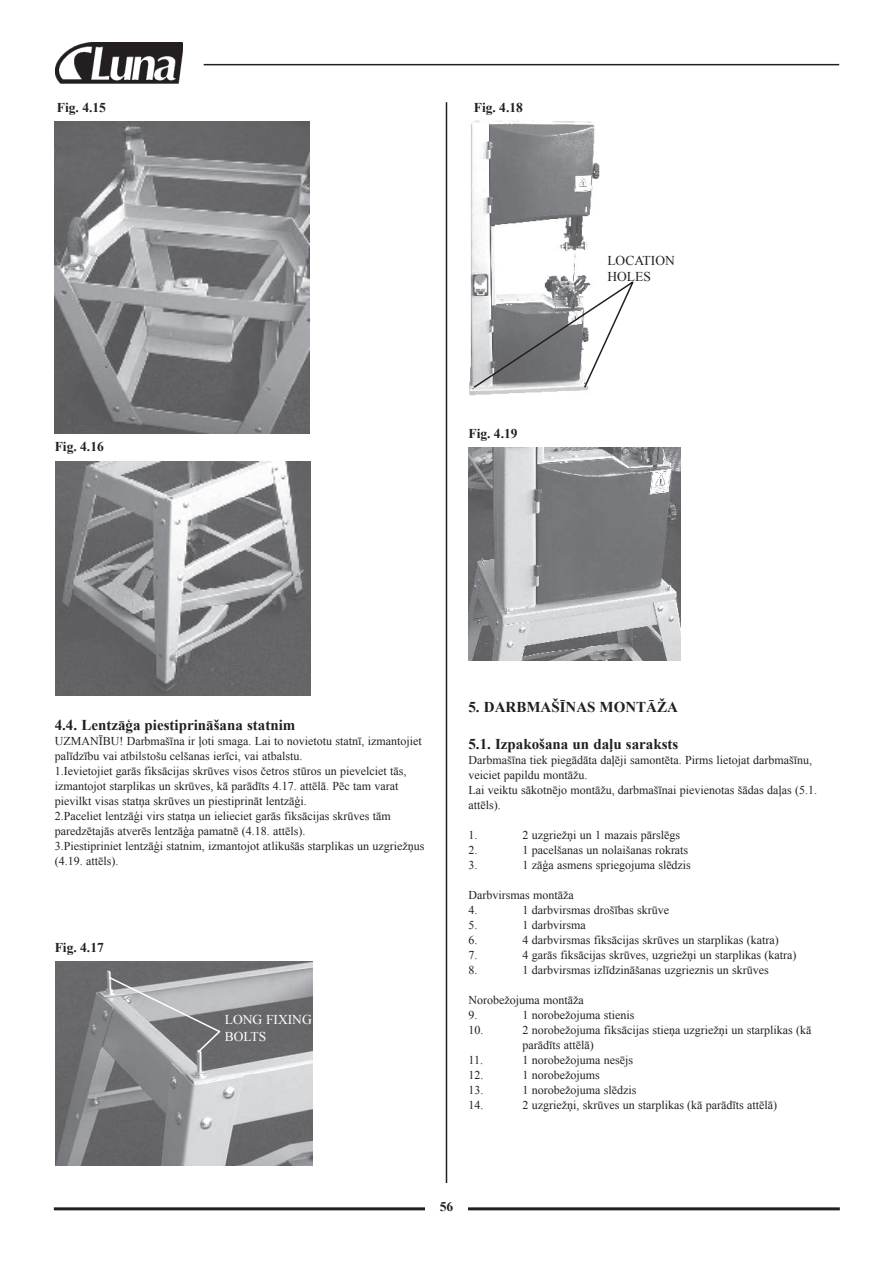
<style>
.page{position:relative;width:893px;height:1263px;background:#fff}
.page>*{position:absolute;margin:0;border:0;box-sizing:border-box;transform-origin:0 0}
.t1{font:700 15px "Times New Roman";color:#231f20}
.t2{font:700 13.5px "Times New Roman";color:#231f20}
.t3{font:13.5px/16.2px "Times New Roman";color:#fff}
.t4{font:13.5px/16.2px "Times New Roman";color:#231f20}
.t5{font:12px/15px "Times New Roman";color:#231f20}
</style>
<div class="page">
<hr style="left:446px;top:102px;width:1px;height:1081px;background:#231f20">
<hr style="left:204px;top:64px;width:635px;height:1px;background:#231f20">
<img style="left:55px;top:43px;width:128px;height:41px">
<hr style="left:54px;top:1207px;width:786px;height:3px;background:#231f20">
<svg style="left:424px;top:1207px;width:41px;height:4px"></svg>
<img style="left:55px;top:122px;width:255px;height:311px">
<img style="left:55px;top:462px;width:256px;height:234px">
<img style="left:55px;top:962px;width:257px;height:203px">
<img style="left:469px;top:448px;width:211px;height:212px">
<img style="left:469px;top:120px;width:130px;height:276px">
<svg style="left:472px;top:280px;width:162px;height:109px"></svg>
<svg style="left:107px;top:975px;width:115px;height:79px;background:#9d9ea0"></svg>
<p class="t2" style="left:57px;top:100px;width:51px">Fig. 4.15</p>
<p class="t2" style="left:55px;top:439px;width:51px">Fig. 4.16</p>
<p class="t2" style="left:474px;top:100px;width:51px">Fig. 4.18</p>
<p class="t2" style="left:468px;top:426px;width:51px">Fig. 4.19</p>
<p class="t4" style="left:607px;top:252px;width:69px">LOCATION<br>HOLES</p>
<p class="t1" style="left:468px;top:698px;width:211px">5. DARBMAŠĪNAS MONTĀŽA</p>
<p class="t1" style="left:55px;top:717px;width:242px">4.4. Lentzāģa piestiprināšana statnim</p>
<p class="t5" style="left:55px;top:733px;width:371px">UZMANĪBU! Darbmašīna ir ļoti smaga. Lai to novietotu statnī, izmantojiet palīdzību vai atbilstošu celšanas ierīci, vai atbalstu.<br>1.Ievietojiet garās fiksācijas skrūves visos četros stūros un pievelciet tās, izmantojot starplikas un skrūves, kā parādīts 4.17. attēlā. Pēc tam varat pievilkt visas statņa skrūves un piestiprināt lentzāģi.<br>2.Paceliet lentzāģi virs statņa un ielieciet garās fiksācijas skrūves tām paredzētajās atverēs lentzāģa pamatnē (4.18. attēls).<br>3.Piestipriniet lentzāģi statnim, izmantojot atlikušās starplikas un uzgriežņus (4.19. attēls).</p>
<p class="t1" style="left:468px;top:736px;width:211px">5.1. Izpakošana un daļu saraksts</p>
<p class="t5" style="left:468px;top:752px;width:350px">Darbmašīna tiek piegādāta daļēji samontēta. Pirms lietojat darbmašīnu, veiciet papildu montāžu.<br>Lai veiktu sākotnējo montāžu, darbmašīnai pievienotas šādas daļas (5.1. attēls).</p>
<p class="t5" style="left:468px;top:827px;width:10px">1.</p>
<p class="t5" style="left:522px;top:827px;width:159px">2 uzgriežņi un 1 mazais pārslēgs</p>
<p class="t5" style="left:468px;top:842px;width:10px">2.</p>
<p class="t5" style="left:522px;top:842px;width:167px">1 pacelšanas un nolaišanas rokrats</p>
<p class="t5" style="left:468px;top:857px;width:10px">3.</p>
<p class="t5" style="left:522px;top:857px;width:170px">1 zāģa asmens spriegojuma slēdzis</p>
<p class="t5" style="left:468px;top:887px;width:107px">Darbvirsmas montāža<br>4.</p>
<p class="t5" style="left:522px;top:902px;width:148px">1 darbvirsmas drošības skrūve</p>
<p class="t2" style="left:55px;top:940px;width:51px">Fig. 4.17</p>
<p class="t3" style="left:225px;top:1012px;width:88px">LONG FIXING<br>BOLTS</p>
<p class="t5" style="left:468px;top:917px;width:10px">5.</p>
<p class="t5" style="left:522px;top:917px;width:65px">1 darbvirsma</p>
<p class="t5" style="left:468px;top:932px;width:10px">6.</p>
<p class="t5" style="left:522px;top:932px;width:258px">4 darbvirsmas fiksācijas skrūves un starplikas (katra)</p>
<p class="t5" style="left:468px;top:947px;width:10px">7.</p>
<p class="t5" style="left:522px;top:947px;width:275px">4 garās fiksācijas skrūves, uzgriežņi un starplikas (katra)</p>
<p class="t5" style="left:468px;top:962px;width:10px">8.</p>
<p class="t5" style="left:522px;top:962px;width:248px">1 darbvirsmas izlīdzināšanas uzgrieznis un skrūves</p>
<p class="t5" style="left:468px;top:992px;width:117px">Norobežojuma montāža<br>9.</p>
<p class="t5" style="left:522px;top:1007px;width:113px">1 norobežojuma stienis</p>
<p class="t5" style="left:468px;top:1022px;width:16px">10.</p>
<p class="t5" style="left:522px;top:1022px;width:290px">2 norobežojuma fiksācijas stieņa uzgriežņi un starplikas (kā parādīts attēlā)</p>
<p class="t5" style="left:468px;top:1052px;width:16px">11.</p>
<p class="t5" style="left:522px;top:1052px;width:112px">1 norobežojuma nesējs</p>
<p class="t5" style="left:468px;top:1067px;width:16px">12.</p>
<p class="t5" style="left:522px;top:1067px;width:79px">1 norobežojums</p>
<p class="t5" style="left:468px;top:1082px;width:16px">13.</p>
<p class="t5" style="left:522px;top:1082px;width:115px">1 norobežojuma slēdzis</p>
<p class="t5" style="left:468px;top:1097px;width:16px">14.</p>
<p class="t5" style="left:522px;top:1097px;width:256px">2 uzgriežņi, skrūves un starplikas (kā parādīts attēlā)</p>
<p class="t2" style="left:440px;top:1199px;width:15px">56</p>
</div>
